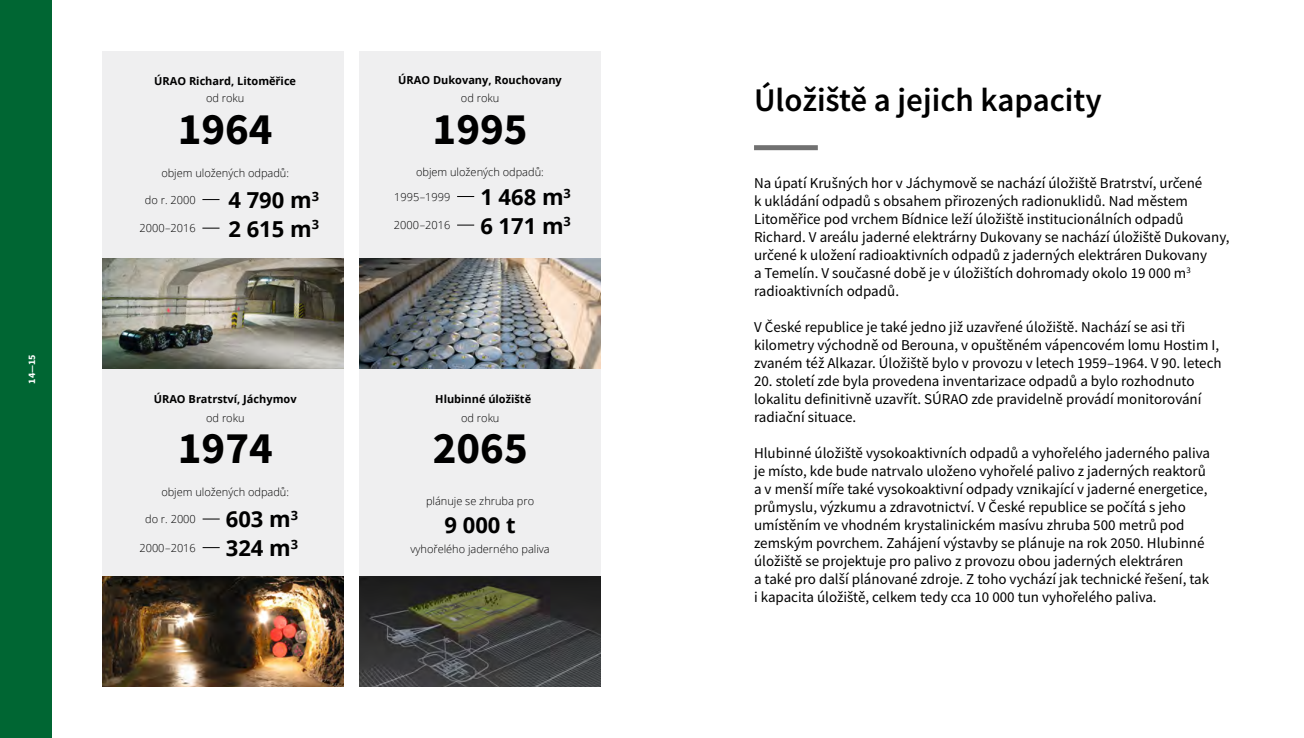
<style>
.page{position:relative;width:1304px;height:738px;background:#fff}
.page>*{position:absolute;margin:0;border:0;box-sizing:border-box;transform-origin:0 0}
.t1{font:700 45px "Source Sans Pro";color:#000}
.t2{font:600 33px "Source Sans Pro";color:#000}
.t3{font:700 22px "Open Sans";color:#000}
.t4{font:15px/18px "Source Sans Pro";color:#000}
.t5{font:300 11px "Open Sans";color:#000}
.t6{font:700 11px "Open Sans";color:#000}
.t7{font:700 10px "Source Sans Pro";color:#fff}
</style>
<div class="page">
<div style="left:0;top:0;width:51px;height:737px;background:#063"></div>
<div style="left:102px;top:51px;width:242px;height:207px;background:#efeff0"></div>
<div style="left:359px;top:51px;width:242px;height:207px;background:#efeff0"></div>
<div style="left:102px;top:369px;width:242px;height:206px;background:#efeff0"></div>
<div style="left:359px;top:369px;width:242px;height:206px;background:#efeff0"></div>
<svg style="left:202px;top:199px;width:18px;height:1px"></svg>
<svg style="left:457px;top:196px;width:17px;height:1px"></svg>
<svg style="left:203px;top:518px;width:17px;height:1px"></svg>
<svg style="left:202px;top:227px;width:18px;height:1px"></svg>
<svg style="left:457px;top:224px;width:17px;height:1px"></svg>
<img style="left:102px;top:258px;width:242px;height:111px">
<img style="left:102px;top:575px;width:242px;height:111px">
<img style="left:359px;top:258px;width:242px;height:111px">
<img style="left:359px;top:575px;width:242px;height:111px">
<div style="left:754px;top:145px;width:64px;height:5px;background:#717171"></div>
<p class="t7" style="left:25px;top:383px;width:31px;rotate:-90deg">14—15</p>
<p class="t6" style="left:154px;top:73px;width:143px">ÚRAO Richard, Litoměřice</p>
<p class="t6" style="left:398px;top:72px;width:165px">ÚRAO Dukovany, Rouchovany</p>
<p class="t5" style="left:206px;top:90px;width:40px">od roku</p>
<p class="t5" style="left:461px;top:90px;width:40px">od roku</p>
<h1 class="t1" style="left:178px;top:98px;width:97px">1964</h1>
<h1 class="t1" style="left:433px;top:98px;width:97px">1995</h1>
<p class="t5" style="left:161px;top:165px;width:129px">objem uložených odpadů:</p>
<p class="t5" style="left:416px;top:165px;width:129px">objem uložených odpadů:</p>
<h3 class="t3" style="left:228px;top:184px;width:92px">4 790 m<sup>3</sup></h3>
<h3 class="t3" style="left:480px;top:181px;width:92px">1 468 m<sup>3</sup></h3>
<p class="t5" style="left:145px;top:192px;width:52px">do r. 2000</p>
<p class="t5" style="left:394px;top:189px;width:58px">1995–1999</p>
<h3 class="t3" style="left:228px;top:213px;width:92px">2 615 m<sup>3</sup></h3>
<h3 class="t3" style="left:480px;top:210px;width:92px">6 171 m<sup>3</sup></h3>
<p class="t5" style="left:139px;top:221px;width:58px">2000–2016</p>
<p class="t5" style="left:394px;top:217px;width:58px">2000–2016</p>
<p class="t6" style="left:154px;top:391px;width:144px">ÚRAO Bratrství, Jáchymov</p>
<p class="t6" style="left:435px;top:391px;width:97px">Hlubinné úložiště</p>
<p class="t5" style="left:206px;top:409px;width:40px">od roku</p>
<p class="t5" style="left:461px;top:409px;width:40px">od roku</p>
<h1 class="t1" style="left:178px;top:417px;width:97px">1974</h1>
<h1 class="t1" style="left:433px;top:417px;width:97px">2065</h1>
<p class="t5" style="left:161px;top:484px;width:129px">objem uložených odpadů:</p>
<p class="t5" style="left:145px;top:511px;width:52px">do r. 2000</p>
<p class="t5" style="left:139px;top:540px;width:58px">2000–2016</p>
<h3 class="t3" style="left:226px;top:503px;width:74px">603 m<sup>3</sup></h3>
<h3 class="t3" style="left:226px;top:532px;width:74px">324 m<sup>3</sup></h3>
<p class="t5" style="left:426px;top:493px;width:110px">plánuje se zhruba pro</p>
<h3 class="t3" style="left:444px;top:509px;width:73px">9 000 t</h3>
<p class="t5" style="left:410px;top:541px;width:141px">vyhořelého jaderného paliva</p>
<h2 class="t2" style="left:754px;top:79px;width:349px">Úložiště a jejich kapacity</h2>
<p class="t4" style="left:754px;top:174px;width:477px">Na úpatí Krušných hor v Jáchymově se nachází úložiště Bratrství, určené<br>k ukládání odpadů s obsahem přirozených radionuklidů. Nad městem Litoměřice pod vrchem Bídnice leží úložiště institucionálních odpadů Richard. V areálu jaderné elektrárny Dukovany se nachází úložiště Dukovany, určené k uložení radioaktivních odpadů z jaderných elektráren Dukovany<br>a Temelín. V současné době je v úložištích dohromady okolo 19 000 m<sup>3 </sup>radioaktivních odpadů.</p>
<p class="t4" style="left:754px;top:318px;width:469px">V České republice je také jedno již uzavřené úložiště. Nachází se asi tři kilometry východně od Berouna, v opuštěném vápencovém lomu Hostim I, zvaném též Alkazar. Úložiště bylo v provozu v letech 1959–1964. V 90. letech</p>
<p class="t4" style="left:754px;top:372px;width:449px">20. století zde byla provedena inventarizace odpadů a bylo rozhodnuto lokalitu definitivně uzavřít. SÚRAO zde pravidelně provádí monitorování radiační situace.</p>
<p class="t4" style="left:754px;top:444px;width:457px">Hlubinné úložiště vysokoaktivních odpadů a vyhořelého jaderného paliva je místo, kde bude natrvalo uloženo vyhořelé palivo z jaderných reaktorů a v menší míře také vysokoaktivní odpady vznikající v jaderné energetice, průmyslu, výzkumu a zdravotnictví. V České republice se počítá s jeho umístěním ve vhodném krystalinickém masívu zhruba 500 metrů pod zemským povrchem. Zahájení výstavby se plánuje na rok 2050. Hlubinné úložiště se projektuje pro palivo z provozu obou jaderných elektráren<br>a také pro další plánované zdroje. Z toho vychází jak technické řešení, tak i kapacita úložiště, celkem tedy cca 10 000 tun vyhořelého paliva.</p>
</div>
